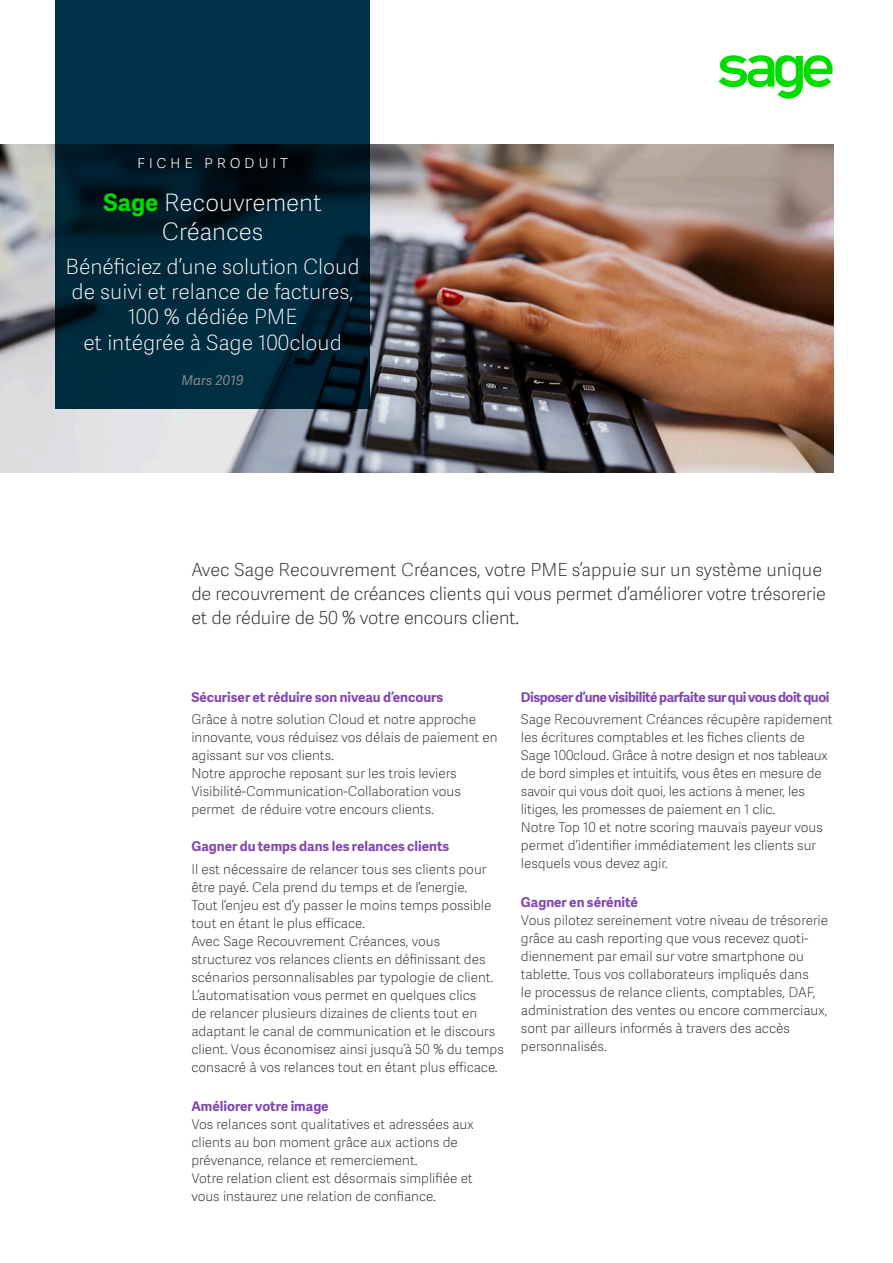
<style>
.page{position:relative;width:893px;height:1263px;background:#fff}
.page>*{position:absolute;margin:0;border:0;box-sizing:border-box;transform-origin:0 0}
.Ligne_titre__gauche{font:24px/28.8px "Adelle Sans SAGE Th";color:#fff;text-align:center}
.Titre_header_Mid_Cya{font:21px/25.2px "Adelle Sans SAGE Th";color:#fff;text-align:center}
.Chapo_Mid_Cyan{font:18px/24px "Adelle Sans SAGE Th";letter-spacing:-.01em;color:#231f20}
.Boxed_Title___LongFo{font:18px "Adelle Sans SAGE Th";letter-spacing:.2em;color:#fff}
.Body_8pt{font:13.5px/18px "Adelle Sans SAGE Th";color:#231f20}
.Intertitre_bleu_rect{font:700 13.5px "Adelle Sans SAGE";letter-spacing:-.005em;color:#8246af}
.Intertitre_bleu_rect-2{font:700 13.5px "Adelle Sans SAGE";letter-spacing:-.03em;color:#8246af}
.Body_8pt-2{font:700 13.5px "Adelle Sans SAGE";color:#8246af}
.Boxed_Header___LongF{font:italic 13.5px "Adelle Sans SAGE";color:#888b8d}
.s1{font-family:"Adelle Sans SAGE";font-weight:700;color:#00dc00}
</style>
<div class="page">
<img style="left:0;top:145px;width:833px;height:327px">
<svg style="left:719px;top:55px;width:114px;height:44px"></svg>
<svg style="left:55px;top:0;width:315px;height:408px;background:#00273a"></svg>
<p class="Boxed_Title___LongFo" style="left:137px;top:148px;width:152px">fiche produit</p>
<p class="Ligne_titre__gauche" style="left:103px;top:188px;width:220px"><span class="s1">Sage</span> Recouvrement<br>Créances</p>
<p class="Titre_header_Mid_Cya" style="left:66px;top:253px;width:296px">Bénéficiez d’une solution Cloud de suivi et relance de factures,<br>100 % dédiée PME<br>et intégrée à Sage 100cloud</p>
<p class="Boxed_Header___LongF" style="left:181px;top:370px;width:64px">Mars 2019</p>
<p class="Chapo_Mid_Cyan" style="left:191px;top:557px;width:636px">Avec Sage Recouvrement Créances, votre PME s’appuie sur un système unique de recouvrement de créances clients qui vous permet d’améliorer votre trésorerie et de réduire de 50 % votre encours client.</p>
<p class="Intertitre_bleu_rect" style="left:191px;top:687px;width:253px">Sécuriser et réduire son niveau d’encours</p>
<p class="Body_8pt" style="left:191px;top:710px;width:308px">Grâce à notre solution Cloud et notre approche innovante, vous réduisez vos délais de paiement en agissant sur vos clients.<br>Notre approche reposant sur les trois leviers Visibilité-Communication-Collaboration vous permet de réduire votre encours clients.</p>
<p class="Intertitre_bleu_rect" style="left:191px;top:837px;width:260px">Gagner du temps dans les relances clients</p>
<p class="Body_8pt" style="left:191px;top:859px;width:297px">Il est nécessaire de relancer tous ses clients pour être payé. Cela prend du temps et de l’energie.</p>
<p class="Body_8pt" style="left:191px;top:895px;width:302px">Tout l’enjeu est d’y passer le moins temps possible tout en étant le plus efficace.</p>
<p class="Body_8pt" style="left:191px;top:931px;width:314px">Avec Sage Recouvrement Créances, vous structurez vos relances clients en définissant des scénarios personnalisables par typologie de client.<br>L’automatisation vous permet en quelques clics<br>de relancer plusieurs dizaines de clients tout en adaptant le canal de communication et le discours client. Vous économisez ainsi jusqu’à 50 % du temps consacré à vos relances tout en étant plus efficace.</p>
<p class="Body_8pt-2" style="left:191px;top:1096px;width:139px">Améliorer votre image</p>
<p class="Body_8pt" style="left:191px;top:1115px;width:284px">Vos relances sont qualitatives et adressées aux clients au bon moment grâce aux actions de prévenance, relance et remerciement.<br>Votre relation client est désormais simplifiée et vous instaurez une relation de confiance.</p>
<p class="Intertitre_bleu_rect-2" style="left:521px;top:687px;width:310px">Disposer d’une visibilité parfaite sur qui vous doit quoi</p>
<p class="Body_8pt" style="left:521px;top:710px;width:313px">Sage Recouvrement Créances récupère rapidement les écritures comptables et les fiches clients de Sage 100cloud. Grâce à notre design et nos tableaux de bord simples et intuitifs, vous êtes en mesure de savoir qui vous doit quoi, les actions à mener, les litiges, les promesses de paiement en 1 clic.</p>
<p class="Body_8pt" style="left:521px;top:818px;width:303px">Notre Top 10 et notre scoring mauvais payeur vous permet d’identifier immédiatement les clients sur lesquels vous devez agir.</p>
<p class="Body_8pt-2" style="left:521px;top:892px;width:119px">Gagner en sérénité</p>
<p class="Body_8pt" style="left:521px;top:911px;width:309px">Vous pilotez sereinement votre niveau de trésorerie grâce au cash reporting que vous recevez quoti&shy;diennement par email sur votre smartphone ou tablette. Tous vos collaborateurs impliqués dans<br>le processus de relance clients, comptables, DAF, administration des ventes ou encore commerciaux, sont par ailleurs informés à travers des accès personnalisés.</p>
</div>
